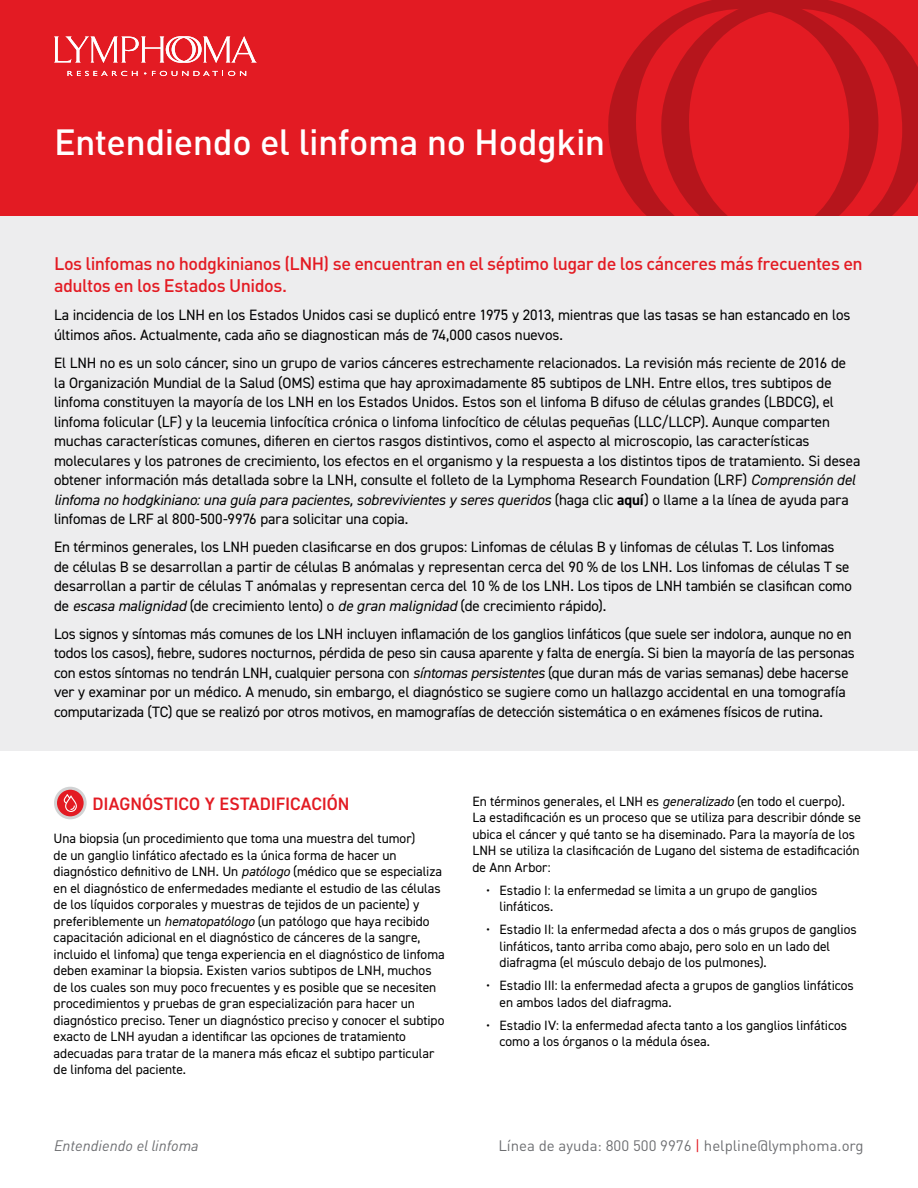
<style>
.page{position:relative;width:918px;height:1188px;background:#fff}
.page>*{position:absolute;margin:0;border:0;box-sizing:border-box;transform-origin:0 0}
.MastHead_Title{font:500 36px "DINOT";letter-spacing:-.015em;color:#fff}
.Intro_Copy{font:500 18px/22.5px "DINOT";letter-spacing:-.03em;color:#e31b23}
.A_Headline{font:600 18px "DIN2014";letter-spacing:-.005em;color:#e31b23}
.Intro_Copy-2{font:15px/19.5px "DIN2014";letter-spacing:-.01em;color:#000}
.t1{font:15px "DINOT";color:#6d6e71}
.t2{font:italic 15px "DINOT";color:#6d6e71}
.Bullet_List{font:13.5px/16.5px "DIN2014";color:#000}
.s1{font-style:italic}
.s2{font-weight:700}
.s3{color:#e31b23}
</style>
<div class="page">
<div style="left:0;top:205px;width:918px;height:545px;background:#ededee"></div>
<div style="left:0;top:0;width:918px;height:216px;background:#e31b23"></div>
<svg style="left:608px;top:26px;width:51px;height:190px"></svg>
<svg style="left:659px;top:0;width:259px;height:216px"></svg>
<svg style="left:54px;top:36px;width:203px;height:27px"></svg>
<svg style="left:68px;top:71px;width:70px;height:5px"></svg>
<svg style="left:152px;top:71px;width:94px;height:5px"></svg>
<svg style="left:55px;top:788px;width:30px;height:30px"></svg>
<div style="left:54px;top:787px;width:33px;height:32px;border:3px solid #d1d3d4;border-radius:50%"></div>
<svg style="left:64px;top:794px;width:13px;height:18px"></svg>
<p class="MastHead_Title" style="left:54px;top:119px;width:553px">Entendiendo el linfoma no Hodgkin</p>
<p class="Intro_Copy" style="left:54px;top:252px;width:810px">Los linfomas no hodgkinianos (LNH) se encuentran en el séptimo lugar de los cánceres más frecuentes en adultos en los Estados Unidos.</p>
<p class="Intro_Copy-2" style="left:54px;top:305px;width:798px">La incidencia de los LNH en los Estados Unidos casi se duplicó entre 1975 y 2013, mientras que las tasas se han estancado en los últimos años. Actualmente, cada año se diagnostican más de 74,000 casos nuevos.</p>
<p class="Intro_Copy-2" style="left:54px;top:353px;width:808px">El LNH no es un solo cáncer, sino un grupo de varios cánceres estrechamente relacionados. La revisión más reciente de 2016 de la Organización Mundial de la Salud (OMS) estima que hay aproximadamente 85 subtipos de LNH. Entre ellos, tres subtipos de linfoma constituyen la mayoría de los LNH en los Estados Unidos. Estos son el linfoma B difuso de células grandes (LBDCG), el linfoma folicular (LF) y la leucemia linfocítica crónica o linfoma linfocítico de células pequeñas (LLC/LLCP). Aunque comparten muchas características comunes, difieren en ciertos rasgos distintivos, como el aspecto al microscopio, las características moleculares y los patrones de crecimiento, los efectos en el organismo y la respuesta a los distintos tipos de tratamiento. Si desea obtener información más detallada sobre la LNH, consulte el folleto de la Lymphoma Research Foundation (LRF) <span class="s1">Comprensión del linfoma no hodgkiniano: una guía para pacientes, sobrevivientes y seres queridos</span> (haga clic <span class="s2">aquí</span>) o llame a la línea de ayuda para linfomas de LRF al 800-500-9976 para solicitar una copia.</p>
<p class="Intro_Copy-2" style="left:54px;top:537px;width:799px">En términos generales, los LNH pueden clasificarse en dos grupos: Linfomas de células B y linfomas de células T. Los linfomas de células B se desarrollan a partir de células B anómalas y representan cerca del 90 % de los LNH. Los linfomas de células T se desarrollan a partir de células T anómalas y representan cerca del 10 % de los LNH. Los tipos de LNH también se clasifican como de <span class="s1">escasa malignidad</span> (de crecimiento lento) o <span class="s1">de gran malignidad</span> (de crecimiento rápido).</p>
<p class="Intro_Copy-2" style="left:54px;top:624px;width:802px">Los signos y síntomas más comunes de los LNH incluyen inflamación de los ganglios linfáticos (que suele ser indolora, aunque no en todos los casos), fiebre, sudores nocturnos, pérdida de peso sin causa aparente y falta de energía. Si bien la mayoría de las personas con estos síntomas no tendrán LNH, cualquier persona con <span class="s1">síntomas persistentes</span> (que duran más de varias semanas) debe hacerse ver y examinar por un médico. A menudo, sin embargo, el diagnóstico se sugiere como un hallazgo accidental en una tomografía computarizada (TC) que se realizó por otros motivos, en mamografías de detección sistemática o en exámenes físicos de rutina.</p>
<p class="A_Headline" style="left:93px;top:791px;width:259px">DIAGNÓSTICO Y ESTADIFICACIÓN</p>
<p class="Bullet_List" style="left:54px;top:830px;width:393px">Una biopsia (un procedimiento que toma una muestra del tumor)<br>de un ganglio linfático afectado es la única forma de hacer un diagnóstico definitivo de LNH. Un <span class="s1">patólogo</span> (médico que se especializa en el diagnóstico de enfermedades mediante el estudio de las células de los líquidos corporales y muestras de tejidos de un paciente) y preferiblemente un <span class="s1">hematopatólogo</span> (un patólogo que haya recibido capacitación adicional en el diagnóstico de cánceres de la sangre, incluido el linfoma) que tenga experiencia en el diagnóstico de linfoma deben examinar la biopsia. Existen varios subtipos de LNH, muchos de los cuales son muy poco frecuentes y es posible que se necesiten procedimientos y pruebas de gran especialización para hacer un diagnóstico preciso. Tener un diagnóstico preciso y conocer el subtipo exacto de LNH ayudan a identificar las opciones de tratamiento adecuadas para tratar de la manera más eficaz el subtipo particular de linfoma del paciente.</p>
<p class="Bullet_List" style="left:472px;top:793px;width:390px">En términos generales, el LNH es <span class="s1">generalizado</span> (en todo el cuerpo).<br>La estadificación es un proceso que se utiliza para describir dónde se ubica el cáncer y qué tanto se ha diseminado. Para la mayoría de los LNH se utiliza la clasificación de Lugano del sistema de estadificación de Ann Arbor:</p>
<p class="Bullet_List" style="left:500px;top:882px;width:319px;text-indent:-14px">• Estadio I: la enfermedad se limita a un grupo de ganglios linfáticos.</p>
<p class="Bullet_List" style="left:500px;top:921px;width:359px;text-indent:-14px">• Estadio II: la enfermedad afecta a dos o más grupos de ganglios linfáticos, tanto arriba como abajo, pero solo en un lado del diafragma (el músculo debajo de los pulmones).</p>
<p class="Bullet_List" style="left:500px;top:977px;width:356px;text-indent:-14px">• Estadio III: la enfermedad afecta a grupos de ganglios linfáticos en ambos lados del diafragma.</p>
<p class="Bullet_List" style="left:500px;top:1017px;width:349px;text-indent:-14px">• Estadio IV: la enfermedad afecta tanto a los ganglios linfáticos como a los órganos o la médula ósea.</p>
<p class="t2" style="left:54px;top:1136px;width:146px">Entendiendo el linfoma</p>
<p class="t1" style="left:498px;top:1136px;width:367px">Línea de ayuda: 800 500 9976 <span class="s3">|</span> helpline@lymphoma.org</p>
</div>
